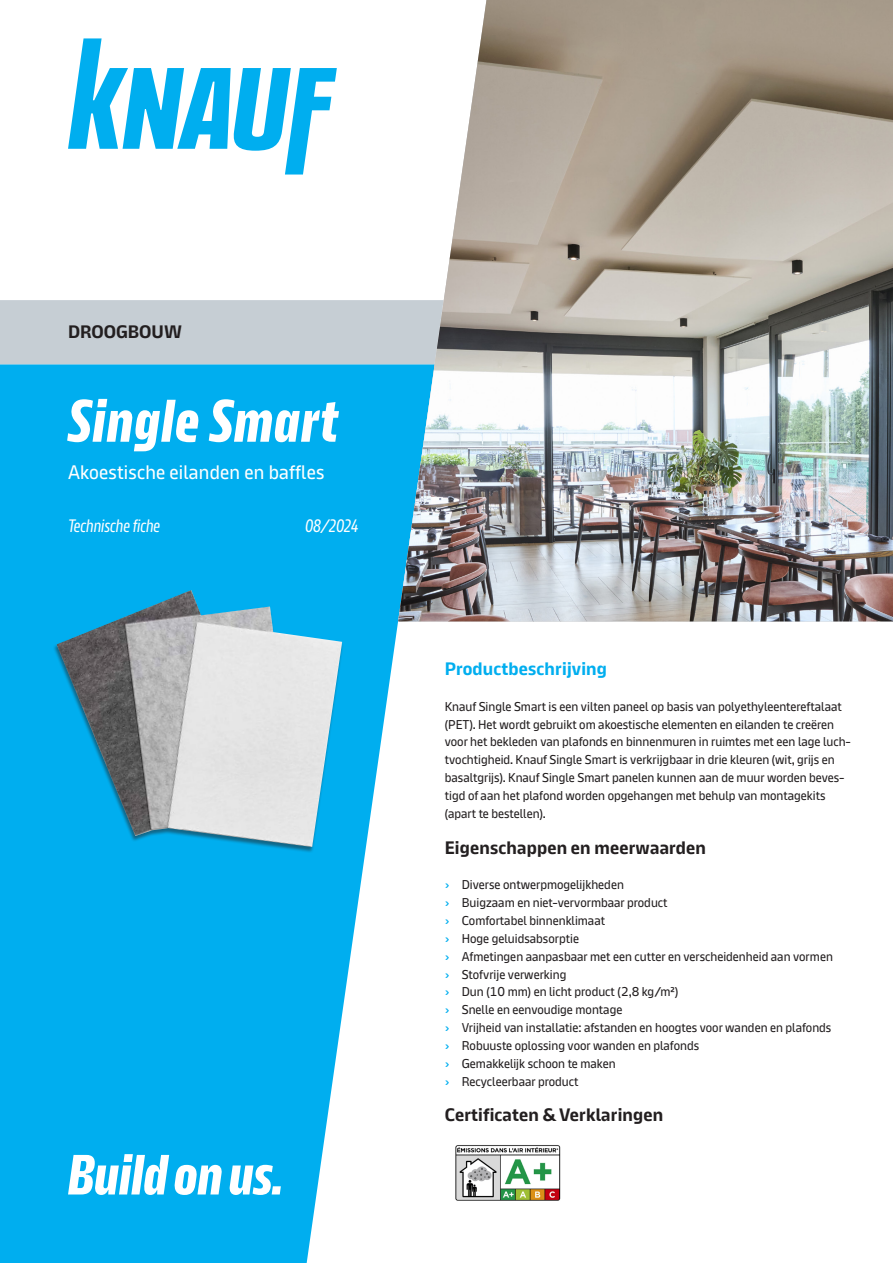
<style>
.page{position:relative;width:893px;height:1263px;background:#fff}
.page>*{position:absolute;margin:0;border:0;box-sizing:border-box;transform-origin:0 0}
.t1{font:700 60px "Knauf Head";letter-spacing:.025em;color:#fff}
.t2{font:19.5px "Knauf";letter-spacing:.01em;color:#fff}
.t3{font:700 18px "Knauf";letter-spacing:.01em;color:#231f20}
.t4{font:18px "Knauf Head";color:#fff}
.t5{font:700 18px "Knauf";letter-spacing:.01em;color:#00aeef}
.t6{font:12.75px/17.9px "Knauf";color:#231f20}
.s1{color:#00aeef}
</style>
<div class="page">
<svg style="left:0;top:364px;width:435px;height:899px;fill:#00aeef"></svg>
<div style="left:0;top:300px;width:398px;height:64px;background:#c6ced4"></div>
<img style="left:398px;top:0;width:495px;height:621px">
<div style="left:52px;top:590px;width:292px;height:263px;background:#00aeef"></div>
<img style="left:57px;top:590px;width:285px;height:257px">
<img style="left:455px;top:1145px;width:106px;height:56px">
<svg style="left:68px;top:38px;width:269px;height:137px"></svg>
<svg style="left:68px;top:1154px;width:213px;height:41px"></svg>
<h3 class="t3" style="left:68px;top:322px;width:115px">DROOGBOUW</h3>
<h1 class="t1" style="left:68px;top:390px;width:272px">Single Smart</h1>
<h2 class="t2" style="left:68px;top:461px;width:258px">Akoestische eilanden en baffles</h2>
<h3 class="t4" style="left:68px;top:516px;width:94px">Technische fiche</h3>
<h3 class="t4" style="left:305px;top:516px;width:55px">08/2024</h3>
<h3 class="t5" style="left:445px;top:659px;width:164px">Productbeschrijving</h3>
<p class="t6" style="left:445px;top:697px;width:408px">Knauf Single Smart is een vilten paneel op basis van polyethyleentereftalaat (PET). Het wordt gebruikt om akoestische elementen en eilanden te creëren voor het bekleden van plafonds en binnenmuren in ruimtes met een lage luch&shy;tvochtigheid. Knauf Single Smart is verkrijgbaar in drie kleuren (wit, grijs en basaltgrijs). Knauf Single Smart panelen kunnen aan de muur worden beves&shy;tigd of aan het plafond worden opgehangen met behulp van montagekits (apart te bestellen).</p>
<h3 class="t3" style="left:445px;top:837px;width:263px">Eigenschappen en meerwaarden</h3>
<p class="t6" style="left:445px;top:876px;width:390px"><span class="s1">›</span> Diverse ontwerpmogelijkheden<br><span class="s1">›</span> Buigzaam en niet-vervormbaar product<br><span class="s1">›</span> Comfortabel binnenklimaat<br><span class="s1">›</span> Hoge geluidsabsorptie<br><span class="s1">›</span> Afmetingen aanpasbaar met een cutter en verscheidenheid aan vormen <span class="s1">›</span> Stofvrije verwerking<br><span class="s1">›</span> Dun (10 mm) en licht product (2,8 kg/m²)<br><span class="s1">›</span> Snelle en eenvoudige montage<br><span class="s1">›</span> Vrijheid van installatie: afstanden en hoogtes voor wanden en plafonds <span class="s1">›</span> Robuuste oplossing voor wanden en plafonds<br><span class="s1">›</span> Gemakkelijk schoon te maken<br><span class="s1">›</span> Recycleerbaar product</p>
<h3 class="t3" style="left:445px;top:1105px;width:220px">Certificaten &amp; Verklaringen</h3>
</div>
